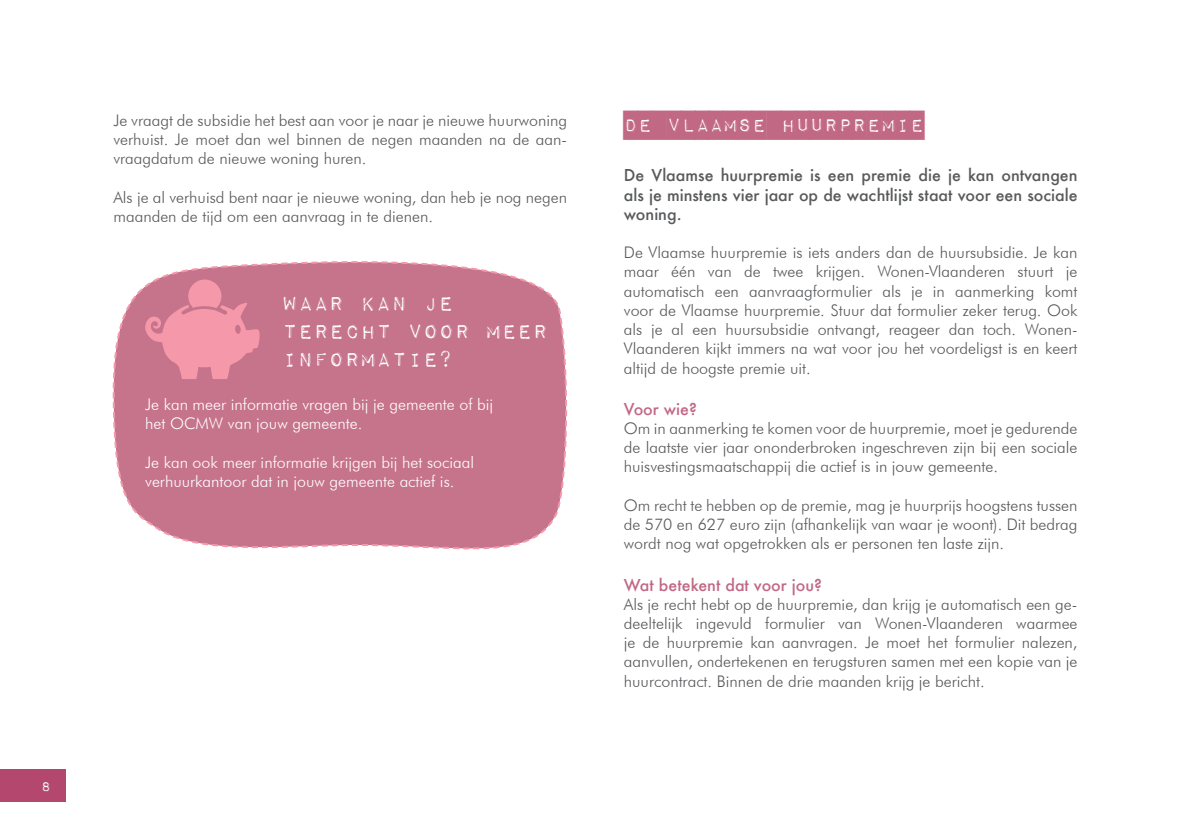
<style>
.page{position:relative;width:1191px;height:840px;background:#fff}
.page>*{position:absolute;margin:0;border:0;box-sizing:border-box;transform-origin:0 0}
.t1{font:26px/28px "Impact Label Reversed";color:#fff}
.t2{font:24px "Impact Label";color:#c16884}
.t3{font:18px "Impact Label Reversed";color:#fff}
.t4{font:300 16px/19.2px "Futura BT";color:#58595b;text-align:justify}
.t5{font:300 16px/19.2px "Futura BT";color:#fff}
.t6{font:500 16px/19.2px "Futura";color:#58595b;text-align:justify}
.t7{font:500 16px "Futura";color:#c16884}
</style>
<div class="page">
<div style="left:0;top:768px;width:65px;height:32px;background:#b3476d"></div>
<svg style="left:112px;top:261px;width:456px;height:289px;background:#cd8097"></svg>
<p class="t3" style="left:40px;top:777px;width:12px">8</p>
<p class="t4" style="left:113px;top:110px;width:455px">Je vraagt de subsidie het best aan voor je naar je nieuwe huurwoning verhuist. Je moet dan wel binnen de negen maanden na de aan&shy;vraagdatum de nieuwe woning huren.</p>
<p class="t4" style="left:113px;top:187px;width:455px">Als je al verhuisd bent naar je nieuwe woning, dan heb je nog negen maanden de tijd om een aanvraag in te dienen.</p>
<h1 class="t1" style="left:282px;top:288px;width:268px">Waar kan je terecht voor meer informatie?</h1>
<p class="t5" style="left:145px;top:394px;width:349px">Je kan meer informatie vragen bij je gemeente of bij het OCMW van jouw gemeente.</p>
<p class="t5" style="left:145px;top:452px;width:330px">Je kan ook meer informatie krijgen bij het sociaal verhuurkantoor dat in jouw gemeente actief is.</p>
<h2 class="t2" style="left:624px;top:110px;width:302px">DE VLAAMSE HUURPREMIE</h2>
<p class="t6" style="left:624px;top:165px;width:455px">De Vlaamse huurpremie is een premie die je kan ontvangen als je minstens vier jaar op de wachtlijst staat voor een sociale woning.</p>
<p class="t4" style="left:624px;top:243px;width:455px">De Vlaamse huurpremie is iets anders dan de huursubsidie. Je kan maar één van de twee krijgen. Wonen-Vlaanderen stuurt je automatisch een aanvraagformulier als je in aanmerking komt voor de Vlaamse huurpremie. Stuur dat formulier zeker terug. Ook als je al een huursubsidie ontvangt, reageer dan toch. Wonen-Vlaanderen kijkt immers na wat voor jou het voordeligst is en keert altijd de hoogste premie uit.</p>
<p class="t7" style="left:624px;top:397px;width:75px">Voor wie?</p>
<p class="t4" style="left:624px;top:418px;width:455px">Om in aanmerking te komen voor de huurpremie, moet je gedurende de laatste vier jaar ononderbroken ingeschreven zijn bij een sociale huisvestingsmaatschappij die actief is in jouw gemeente.</p>
<p class="t4" style="left:624px;top:495px;width:455px">Om recht te hebben op de premie, mag je huurprijs hoogstens tussen de 570 en 627 euro zijn (afhankelijk van waar je woont). Dit bedrag wordt nog wat opgetrokken als er personen ten laste zijn.</p>
<p class="t7" style="left:624px;top:573px;width:200px">Wat betekent dat voor jou?</p>
<p class="t4" style="left:624px;top:594px;width:455px">Als je recht hebt op de huurpremie, dan krijg je automatisch een ge&shy;deeltelijk ingevuld formulier van Wonen-Vlaanderen waarmee je de huurpremie kan aanvragen. Je moet het formulier nalezen, aanvullen, ondertekenen en terugsturen samen met een kopie van je huurcontract. Binnen de drie maanden krijg je bericht.</p>
</div>
